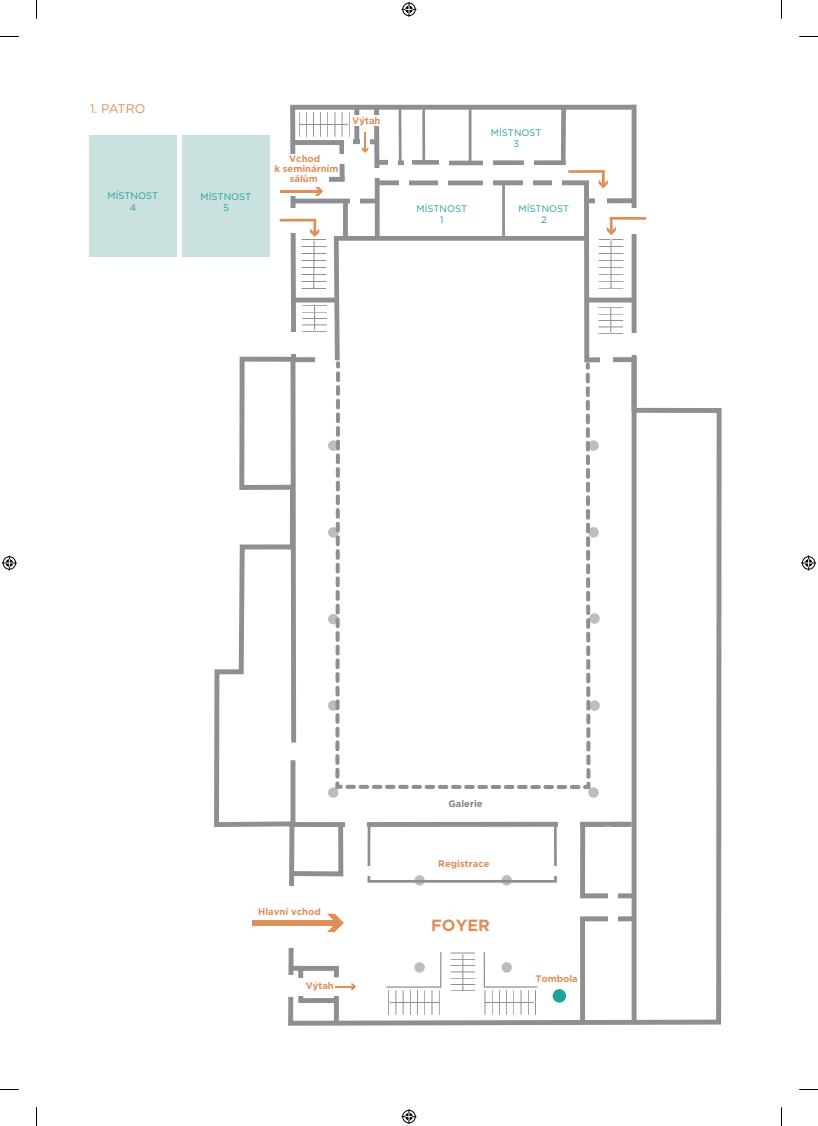
<style>
.page{position:relative;width:818px;height:1126px;background:#fff}
.page>*{position:absolute;margin:0;border:0;box-sizing:border-box;transform-origin:0 0}
.t1{font:700 16.25px "Gotham";color:#de8e59}
.t2{font:12.5px "Gotham";letter-spacing:-.035em;color:#de8e59}
.t3{font:700 9.5px/9.8px "Gotham";color:#de8e59;text-align:center}
.t4{font:9.5px/11.4px "Gotham";color:#1da399;text-align:center}
.t5{font:700 9.5px "Gotham";color:#808285}
</style>
<div class="page">
<div style="left:89px;top:135px;width:88px;height:122px;background:#cae1df"></div>
<div style="left:182px;top:135px;width:88px;height:122px;background:#cae1df"></div>
<svg style="left:214px;top:356px;width:309px;height:670px"></svg>
<div style="left:252px;top:920px;width:85px;height:5px;background:#de8e59"></div>
<svg style="left:279px;top:104px;width:443px;height:921px"></svg>
<svg style="left:0;top:36px;width:19px;height:1px"></svg>
<svg style="left:799px;top:36px;width:18px;height:1px"></svg>
<svg style="left:0;top:1089px;width:19px;height:1px"></svg>
<svg style="left:799px;top:1089px;width:18px;height:1px"></svg>
<svg style="left:36px;top:0;width:1px;height:19px"></svg>
<svg style="left:36px;top:1107px;width:1px;height:18px"></svg>
<svg style="left:401px;top:2px;width:15px;height:15px"></svg>
<svg style="left:401px;top:1109px;width:15px;height:14px"></svg>
<svg style="left:2px;top:555px;width:15px;height:15px"></svg>
<svg style="left:801px;top:555px;width:14px;height:15px"></svg>
<h2 class="t2" style="left:90px;top:100px;width:57px">1. PATRO</h2>
<p class="t4" style="left:107px;top:190px;width:52px">MÍSTNOST<br>4</p>
<p class="t4" style="left:200px;top:190px;width:52px">MÍSTNOST<br>5</p>
<p class="t3" style="left:274px;top:154px;width:65px">Vchod<br>k seminárním sálům</p>
<p class="t3" style="left:352px;top:116px;width:30px">Výtah</p>
<p class="t4" style="left:490px;top:126px;width:52px">MÍSTNOST<br>3</p>
<p class="t4" style="left:416px;top:203px;width:52px">MÍSTNOST<br>1</p>
<p class="t4" style="left:518px;top:203px;width:52px">MÍSTNOST<br>2</p>
<p class="t3" style="left:258px;top:906px;width:64px">Hlavní vchod</p>
<p class="t3" style="left:305px;top:980px;width:30px">Výtah</p>
<p class="t5" style="left:448px;top:797px;width:36px">Galerie</p>
<p class="t3" style="left:438px;top:858px;width:53px">Registrace</p>
<h1 class="t1" style="left:431px;top:914px;width:60px">FOYER</h1>
<p class="t3" style="left:535px;top:973px;width:44px">Tombola</p>
</div>
